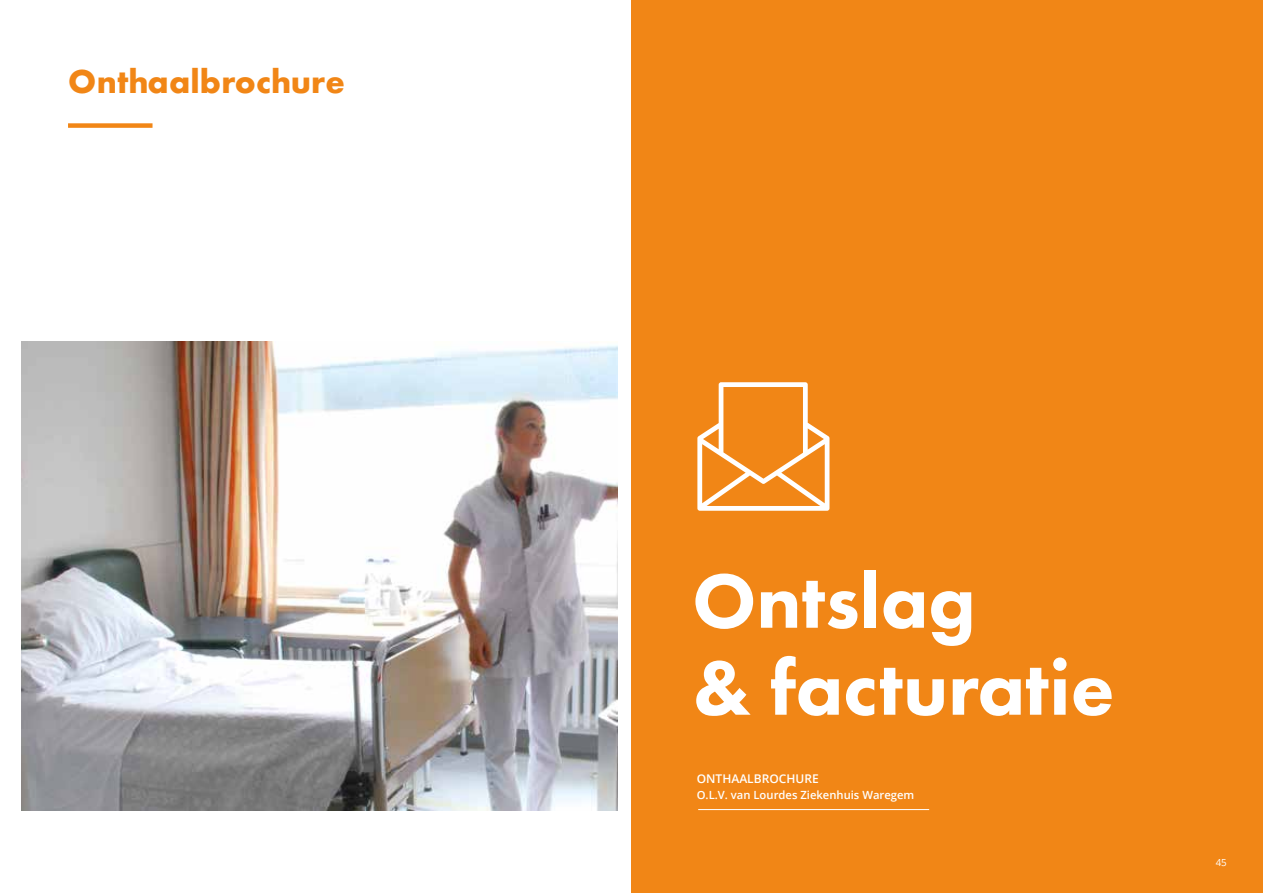
<style>
.page{position:relative;width:1263px;height:893px;background:#fff}
.page>*{position:absolute;margin:0;border:0;box-sizing:border-box;transform-origin:0 0}
.t1{font:800 79.5px/87px "Futura PT";color:#fff}
.t2{font:700 34.5px "Futura PT";letter-spacing:.005em;color:#f18616}
.t3{font:600 12px "Open Sans";color:#fff}
.t4{font:600 11.25px "Open Sans";color:#fff}
.t5{font:9.75px "Open Sans";color:#fff}
</style>
<div class="page">
<div style="left:631px;top:0;width:632px;height:893px;background:#f18616"></div>
<hr style="left:698px;top:809px;width:231px;height:1px;background:#fff">
<svg style="left:697px;top:382px;width:132px;height:129px"></svg>
<div style="left:68px;top:123px;width:85px;height:5px;background:#f18616"></div>
<img style="left:21px;top:342px;width:596px;height:468px">
<h2 class="t2" style="left:68px;top:59px;width:278px">Onthaalbrochure</h2>
<h1 class="t1" style="left:692px;top:556px;width:424px">Ontslag<br>&amp; facturatie</h1>
<p class="t3" style="left:697px;top:770px;width:123px">ONTHAALBROCHURE</p>
<p class="t4" style="left:697px;top:787px;width:219px">O.L.V. van Lourdes Ziekenhuis Waregem</p>
<p class="t5" style="left:1216px;top:856px;width:13px">45</p>
</div>
